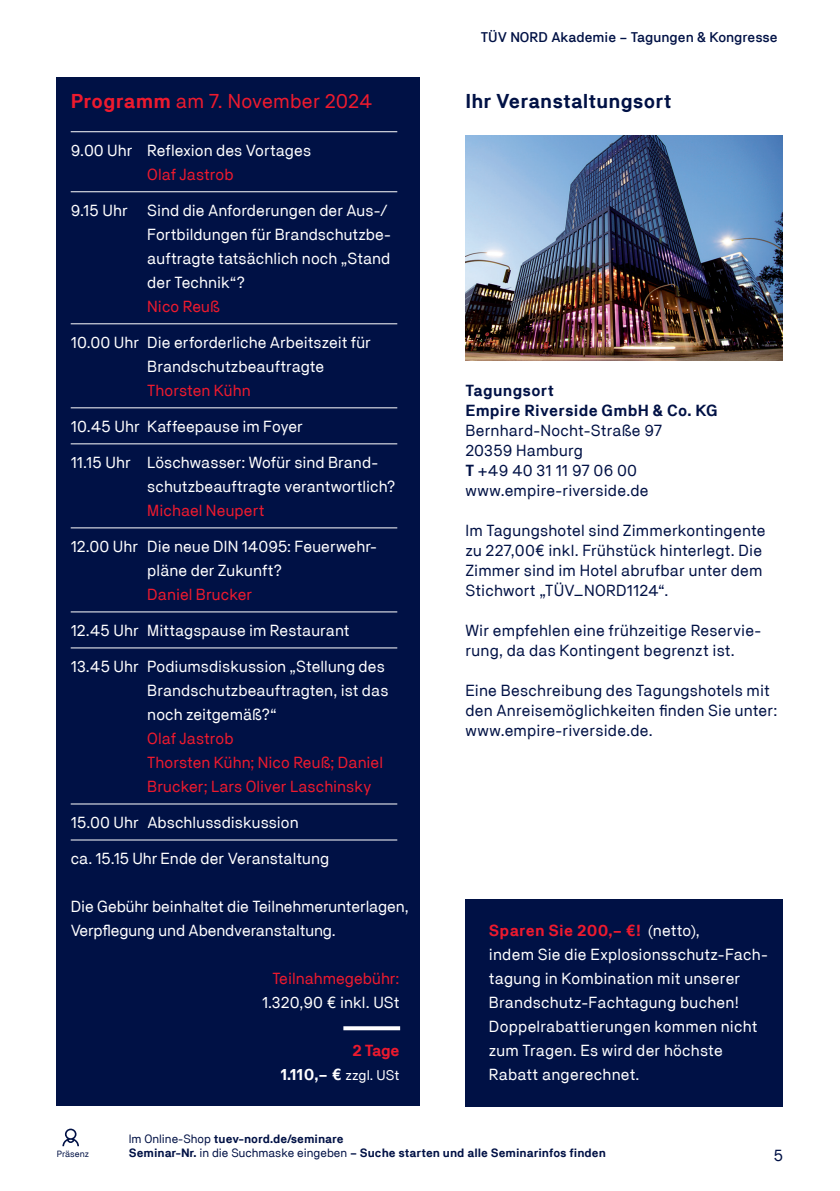
<style>
.page{position:relative;width:840px;height:1191px;background:#fff}
.page>*{position:absolute;margin:0;border:0;box-sizing:border-box;transform-origin:0 0}
.t1{font:20px "TNG Pro";letter-spacing:.005em;color:#ee1a2e}
.t2{font:700 20px "TNG Pro";letter-spacing:.005em;color:#001145}
.t3{font:16px/24px "TNG Pro";color:#fff}
.t4{font:16px/20px "TNG Pro";letter-spacing:.01em;color:#001145}
.t5{font:16px/24px "TNG Pro";color:#ee1a2e}
.t6{font:700 16px/20px "TNG Pro";letter-spacing:.015em;color:#001145}
.t7{font:700 16px/24px "TNG Pro";letter-spacing:-.02em;color:#fff;text-align:right}
.t8{font:500 14px "TNG Pro";color:#001145}
.t9{font:700 12px "TNG Pro";color:#001145}
.t10{font:9px "TNG Pro";color:#001145}
.s1{font-weight:700}
.s2{color:#ee1a2e}
.s3{font-weight:400;font-size:14px}
.s4{font-weight:400}
.s5{font-weight:700;color:#ee1a2e}
</style>
<div class="page">
<svg style="left:62px;top:1128px;width:17px;height:18px"></svg>
<div style="left:57px;top:77px;width:363px;height:1029px;background:#001145"></div>
<hr style="left:71px;top:131px;width:326px;height:1px;background:#fff">
<hr style="left:71px;top:191px;width:326px;height:1px;background:#fff">
<hr style="left:71px;top:323px;width:326px;height:1px;background:#fff">
<hr style="left:71px;top:407px;width:326px;height:1px;background:#fff">
<hr style="left:71px;top:443px;width:326px;height:1px;background:#fff">
<hr style="left:71px;top:527px;width:326px;height:1px;background:#fff">
<hr style="left:71px;top:611px;width:326px;height:1px;background:#fff">
<hr style="left:71px;top:647px;width:326px;height:1px;background:#fff">
<hr style="left:71px;top:803px;width:326px;height:1px;background:#fff">
<hr style="left:71px;top:839px;width:326px;height:1px;background:#fff">
<img style="left:465px;top:136px;width:317px;height:224px">
<div style="left:465px;top:899px;width:317px;height:207px;background:#001145"></div>
<svg style="left:343px;top:1026px;width:57px;height:4px"></svg>
<p class="t1" style="left:71px;top:89px;width:303px"><span class="s1">Programm</span> am 7. November 2024</p>
<p class="t3" style="left:71px;top:138px;width:242px">9.00 Uhr Reflexion des Vortages</p>
<p class="t5" style="left:147px;top:162px;width:88px">Olaf Jastrob</p>
<p class="t3" style="left:147px;top:198px;width:245px;text-indent:-77px">9.15 Uhr Sind die Anforderungen der Aus-/<br>Fortbildungen für Brandschutzbe&shy;auftragte tatsächlich noch „Stand der Technik“?</p>
<p class="t5" style="left:147px;top:294px;width:74px">Nico Reuß</p>
<p class="t3" style="left:147px;top:330px;width:225px;text-indent:-77px">10.00 Uhr Die erforderliche Arbeitszeit für<br>Brandschutzbeauftragte</p>
<p class="t5" style="left:147px;top:378px;width:105px">Thorsten Kühn</p>
<p class="t3" style="left:71px;top:414px;width:233px">10.45 Uhr Kaffeepause im Foyer</p>
<p class="t3" style="left:147px;top:450px;width:249px;text-indent:-77px">11.15 Uhr Löschwasser: Wofür sind Brand&shy;schutzbeauftragte verantwortlich?</p>
<p class="t5" style="left:147px;top:498px;width:119px">Michael Neupert</p>
<p class="t3" style="left:147px;top:534px;width:231px;text-indent:-77px">12.00 Uhr Die neue DIN 14095: Feuerwehr&shy;pläne der Zukunft?</p>
<p class="t5" style="left:147px;top:582px;width:106px">Daniel Brucker</p>
<p class="t3" style="left:71px;top:618px;width:280px">12.45 Uhr Mittagspause im Restaurant</p>
<p class="t3" style="left:147px;top:654px;width:242px;text-indent:-77px">13.45 Uhr Podiumsdiskussion „Stellung des<br>Brandschutzbeauftragten, ist das noch zeitgemäß?“</p>
<p class="t5" style="left:147px;top:726px;width:237px">Olaf Jastrob<br>Thorsten Kühn; Nico Reuß; Daniel<br>Brucker; Lars Oliver Laschinsky</p>
<p class="t3" style="left:71px;top:810px;width:229px">15.00 Uhr Abschlussdiskussion</p>
<p class="t3" style="left:71px;top:846px;width:260px">ca. 15.15 Uhr Ende der Veranstaltung</p>
<p class="t3" style="left:71px;top:894px;width:339px">Die Gebühr beinhaltet die Teilnehmerunterlagen,<br>Verpflegung und Abendveranstaltung.</p>
<p class="t5" style="left:272px;top:966px;width:128px">Teilnahmegebühr:</p>
<p class="t3" style="left:262px;top:990px;width:139px">1.320,90 € inkl. USt</p>
<p class="t7" style="left:280px;top:1038px;width:120px"><span class="s2">2 Tage<br></span>1.110,– € <span class="s3">zzgl. USt</span></p>
<p class="t9" style="left:129px;top:1131px;width:216px"><span class="s4">Im Online-Shop</span> tuev-nord.de/seminare</p>
<p class="t8" style="left:480px;top:29px;width:298px">TÜV NORD Akademie – Tagungen &amp; Kongresse</p>
<p class="t2" style="left:465px;top:89px;width:208px">Ihr Veranstaltungsort</p>
<p class="t6" style="left:465px;top:380px;width:254px">Tagungsort<br>Empire Riverside GmbH &amp; Co. KG</p>
<p class="t4" style="left:465px;top:420px;width:198px">Bernhard-Nocht-Straße 97<br>20359 Hamburg<br><span class="s1">T</span> +49 40 31 11 97 06 00 www.empire-riverside.de</p>
<p class="t4" style="left:465px;top:520px;width:301px">Im Tagungshotel sind Zimmerkontingente zu 227,00€ inkl. Frühstück hinterlegt. Die Zimmer sind im Hotel abrufbar unter dem Stichwort „TÜV_NORD1124“.</p>
<p class="t4" style="left:465px;top:620px;width:297px">Wir empfehlen eine frühzeitige Reservie&shy;rung, da das Kontingent begrenzt ist.</p>
<p class="t4" style="left:465px;top:680px;width:313px">Eine Beschreibung des Tagungshotels mit den Anreisemöglichkeiten finden Sie unter: www.empire-riverside.de.</p>
<p class="t3" style="left:488px;top:918px;width:280px"><span class="s5">Sparen Sie 200,– €!</span> (netto),<br>indem Sie die Explosionsschutz-Fach&shy;tagung in Kombination mit unserer<br>Brandschutz-Fachtagung buchen!<br>Doppelrabattierungen kommen nicht zum Tragen. Es wird der höchste<br>Rabatt angerechnet.</p>
<p class="t10" style="left:57px;top:1149px;width:34px">Präsenz</p>
<p class="t9" style="left:129px;top:1146px;width:478px">Seminar-Nr. <span class="s4">in die Suchmaske eingeben</span> – Suche starten und alle Seminarinfos finden</p>
<p class="t4" style="left:773px;top:1145px;width:11px">5</p>
</div>
